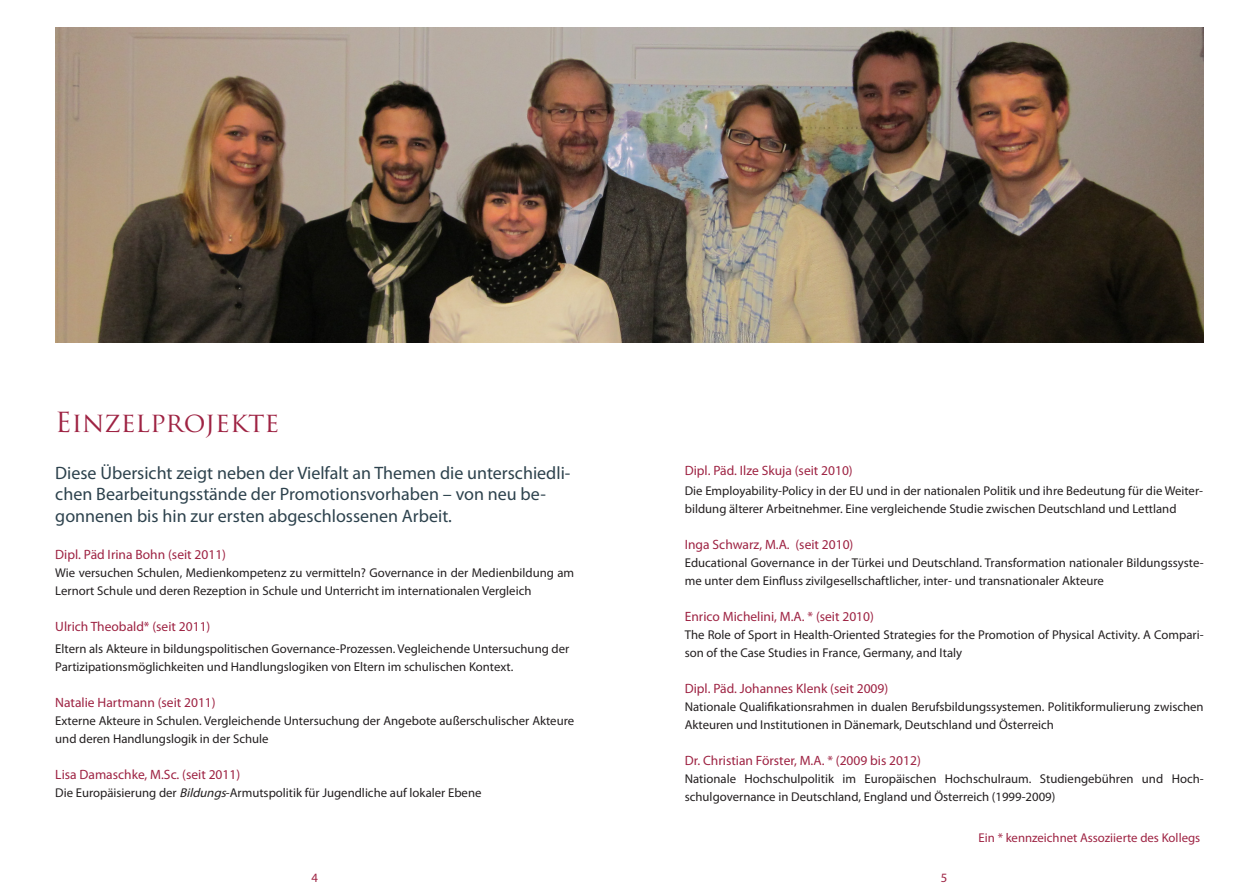
<style>
.page{position:relative;width:1259px;height:893px;background:#fff}
.page>*{position:absolute;margin:0;border:0;box-sizing:border-box;transform-origin:0 0}
.INNEN_head1_variabel{font:27px "Trajan Pro";color:#9e2343}
.t1{font:18px/21.6px "Myriad Pro";color:#2d424d}
.INNEN_Subhead_9_12pt{font:13.5px "Myriad Pro";color:#9e2343}
.INNEN_text_9_12pt{font:12.75px/18px "Myriad Pro";color:#231f20}
.INNEN_text_8_5_12pt{font:12.75px/18px "Myriad Pro";color:#231f20}
.INNEN_Subhead_8_5_12{font:12.75px "Myriad Pro";color:#9e2343}
.s1{font-style:italic}
</style>
<div class="page">
<img style="left:55px;top:28px;width:1148px;height:314px">
<p class="INNEN_head1_variabel" style="left:55px;top:405px;width:226px">Einzelprojekte</p>
<p class="t1" style="left:55px;top:462px;width:516px">Diese Übersicht zeigt neben der Vielfalt an Themen die unterschiedli&shy;chen Bearbeitungsstände der Promotionsvorhaben – von neu be&shy;gonnenen bis hin zur ersten abgeschlossenen Arbeit.</p>
<p class="INNEN_Subhead_9_12pt" style="left:55px;top:546px;width:172px">Dipl. Päd Irina Bohn (seit 2011)</p>
<p class="INNEN_text_9_12pt" style="left:55px;top:563px;width:520px">Wie versuchen Schulen, Medienkompetenz zu vermitteln? Governance in der Medienbildung am<br>Lernort Schule und deren Rezeption in Schule und Unterricht im internationalen Vergleich</p>
<p class="INNEN_Subhead_9_12pt" style="left:55px;top:618px;width:157px">Ulrich Theobald* (seit 2011)</p>
<p class="INNEN_text_8_5_12pt" style="left:55px;top:639px;width:515px">Eltern als Akteure in bildungspolitischen Governance-Prozessen. Vegleichende Untersuchung der<br>Partizipationsmöglichkeiten und Handlungslogiken von Eltern im schulischen Kontext.</p>
<p class="INNEN_Subhead_9_12pt" style="left:55px;top:694px;width:162px">Natalie Hartmann (seit 2011)</p>
<p class="INNEN_text_9_12pt" style="left:55px;top:711px;width:520px">Externe Akteure in Schulen. Vergleichende Untersuchung der Angebote außerschulischer Akteure und deren Handlungslogik in der Schule</p>
<p class="INNEN_Subhead_9_12pt" style="left:55px;top:766px;width:186px">Lisa Damaschke, M.Sc. (seit 2011)</p>
<p class="INNEN_text_9_12pt" style="left:55px;top:783px;width:428px">Die Europäisierung der <span class="s1">Bildungs</span>-Armutspolitik für Jugendliche auf lokaler Ebene</p>
<p class="INNEN_Subhead_9_12pt" style="left:685px;top:462px;width:169px">Dipl. Päd. Ilze Skuja (seit 2010)</p>
<p class="INNEN_text_8_5_12pt" style="left:685px;top:482px;width:520px">Die Employability-Policy in der EU und in der nationalen Politik und ihre Bedeutung für die Weiter&shy;bildung älterer Arbeitnehmer. Eine vergleichende Studie zwischen Deutschland und Lettland</p>
<p class="INNEN_Subhead_9_12pt" style="left:685px;top:536px;width:170px">Inga Schwarz, M.A. (seit 2010)</p>
<p class="INNEN_text_9_12pt" style="left:685px;top:554px;width:520px">Educational Governance in der Türkei und Deutschland. Transformation nationaler Bildungssyste&shy;me unter dem Einfluss zivilgesellschaftlicher, inter- und transnationaler Akteure</p>
<p class="INNEN_Subhead_9_12pt" style="left:685px;top:608px;width:191px">Enrico Michelini, M.A. * (seit 2010)</p>
<p class="INNEN_text_9_12pt" style="left:685px;top:626px;width:520px">The Role of Sport in Health-Oriented Strategies for the Promotion of Physical Activity. A Compari&shy;son of the Case Studies in France, Germany, and Italy</p>
<p class="INNEN_Subhead_9_12pt" style="left:685px;top:680px;width:205px">Dipl. Päd. Johannes Klenk (seit 2009)</p>
<p class="INNEN_text_9_12pt" style="left:685px;top:698px;width:520px">Nationale Qualifikationsrahmen in dualen Berufsbildungssystemen. Politikformulierung zwischen<br>Akteuren und Institutionen in Dänemark, Deutschland und Österreich</p>
<p class="INNEN_Subhead_9_12pt" style="left:685px;top:752px;width:237px">Dr. Christian Förster, M.A. * (2009 bis 2012)</p>
<p class="INNEN_text_9_12pt" style="left:685px;top:770px;width:520px">Nationale Hochschulpolitik im Europäischen Hochschulraum. Studiengebühren und Hoch&shy;schulgovernance in Deutschland, England und Österreich (1999-2009)</p>
<p class="INNEN_Subhead_8_5_12" style="left:978px;top:829px;width:223px">Ein * kennzeichnet Assoziierte des Kollegs</p>
<p class="INNEN_Subhead_8_5_12" style="left:311px;top:870px;width:8px">4</p>
<p class="INNEN_Subhead_8_5_12" style="left:941px;top:870px;width:8px">5</p>
</div>
